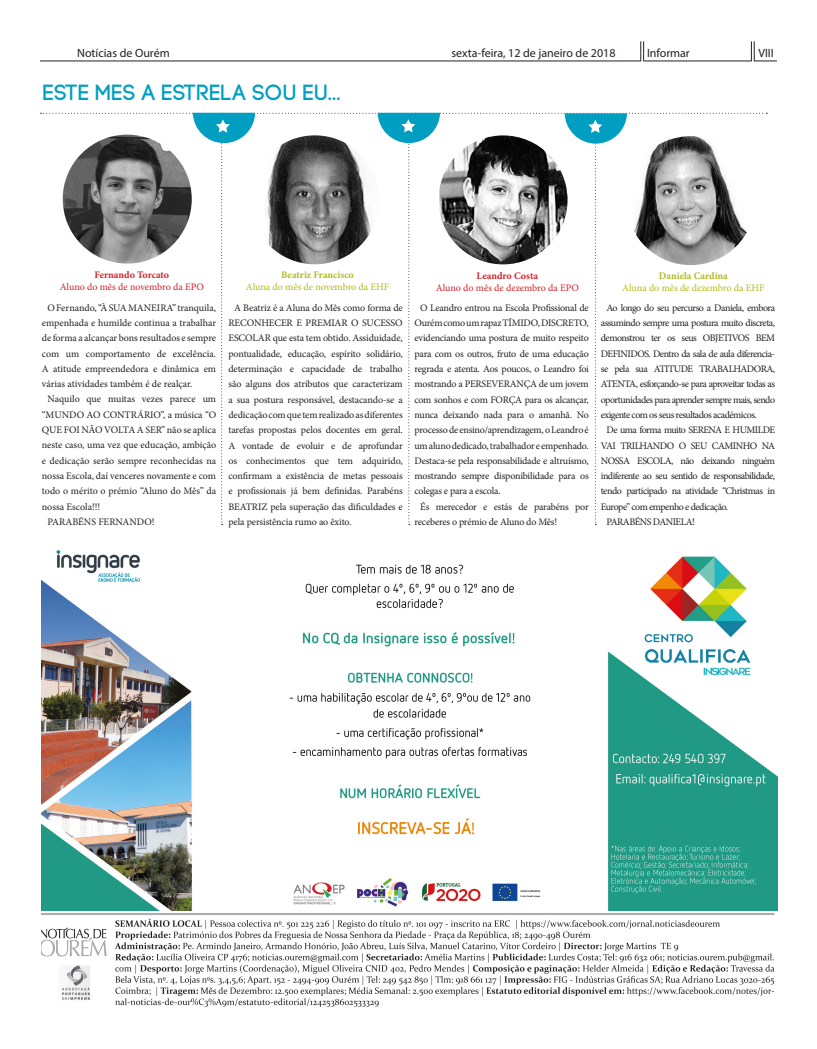
<style>
.page{position:relative;width:817px;height:1049px;background:#fff}
.page>*{position:absolute;margin:0;border:0;box-sizing:border-box;transform-origin:0 0}
.Titulo{font:22px "Code Pro Demo";color:#009fc1}
.t1{font:12px "Myriad Pro";color:#231f20}
.Corpo{font:10px/15.3px "Minion Pro";letter-spacing:-.02em;color:#231f20;text-align:justify}
.Corpo-2{font:10px "Minion Pro";color:#d1232a}
.Corpo-3{font:10px "Minion Pro";color:#b0bb1d}
.Corpo-4{font:700 10px "Minion Pro";color:#b0bb1d}
.Corpo-5{font:700 10px "Minion Pro";color:#d1232a}
.Corpo-6{font:10px "Minion Pro";color:#231f20}
.Corpo-7{font:10px "Minion Pro";letter-spacing:-.05em;color:#231f20}
</style>
<div class="page">
<hr style="left:643px;top:61px;width:108px;height:1px;background:#231f20">
<hr style="left:40px;top:61px;width:600px;height:1px;background:#231f20">
<svg style="left:751px;top:41px;width:25px;height:21px"></svg>
<svg style="left:640px;top:41px;width:4px;height:20px"></svg>
<img style="left:41px;top:550px;width:736px;height:361px">
<svg style="left:41px;top:113px;width:726px;height:412px"></svg>
<img style="left:42px;top:913px;width:733px;height:94px">
<p class="t1" style="left:77px;top:45px;width:94px">Notícias de Ourém</p>
<p class="t1" style="left:451px;top:45px;width:165px">sexta-feira, 12 de janeiro de 2018</p>
<p class="t1" style="left:647px;top:45px;width:44px">Informar</p>
<p class="t1" style="left:758px;top:45px;width:17px">VIII</p>
<p class="Titulo" style="left:43px;top:82px;width:299px">ESTE MES A ESTRELA SOU EU...</p>
<p class="Corpo-5" style="left:94px;top:268px;width:76px">Fernando Torcato</p>
<p class="Corpo-2" style="left:60px;top:280px;width:146px">Aluno do mês de novembro da EPO</p>
<p class="Corpo" style="left:42px;top:300px;width:176px;text-indent:6px">O Fernando, “À SUA MANEIRA” tranquila, empenhada e humilde continua a trabalhar de forma a alcançar bons resultados e sempre com um comportamento de excelência.<br>A atitude empreendedora e dinâmica em várias atividades também é de realçar.</p>
<p class="Corpo" style="left:42px;top:392px;width:176px;text-indent:6px">Naquilo que muitas vezes parece um “MUNDO AO CONTRÁRIO”, a música “O QUE FOI NÃO VOLTA A SER” não se aplica neste caso, uma vez que educação, ambição e dedicação serão sempre reconhecidas na nossa Escola, daí venceres novamente e com todo o mérito o prémio “Aluno do Mês” da nossa Escola!!!</p>
<p class="Corpo-6" style="left:47px;top:515px;width:109px">PARABÉNS FERNANDO!</p>
<p class="Corpo-4" style="left:281px;top:267px;width:74px">Beatriz Francisco</p>
<p class="Corpo-3" style="left:246px;top:280px;width:145px">Aluna do mês de novembro da EHF</p>
<p class="Corpo-5" style="left:476px;top:268px;width:63px">Leandro Costa</p>
<p class="Corpo-2" style="left:435px;top:281px;width:145px">Aluno do mês de dezembro da EPO</p>
<p class="Corpo-4" style="left:658px;top:268px;width:71px">Daniela Cardina</p>
<p class="Corpo-3" style="left:622px;top:281px;width:144px">Aluna do mês de dezembro da EHF</p>
<p class="Corpo" style="left:228px;top:300px;width:176px;text-indent:6px">A Beatriz é a Aluna do Mês como forma de RECONHECER E PREMIAR O SUCESSO ESCOLAR que esta tem obtido. Assiduidade, pontualidade, educação, espírito solidário, determinação e capacidade de trabalho são alguns dos atributos que caracterizam a sua postura responsável, destacando-se a dedicação com que tem realizado as diferentes tarefas propostas pelos docentes em geral.<br>A vontade de evoluir e de aprofundar os conhecimentos que tem adquirido, confirmam a existência de metas pessoais e profissionais já bem definidas. Parabéns BEATRIZ pela superação das dificuldades e pela persistência rumo ao êxito.</p>
<p class="Corpo" style="left:600px;top:300px;width:176px;text-indent:6px">Ao longo do seu percurso a Daniela, embora assumindo sempre uma postura muito discreta, demonstrou ter os seus OBJETIVOS BEM DEFINIDOS. Dentro da sala de aula diferencia&shy;se pela sua ATITUDE TRABALHADORA, ATENTA, esforçando-se para aproveitar todas as oportunidades para aprender sempre mais, sendo exigente com os seus resultados académicos.</p>
<p class="Corpo" style="left:414px;top:300px;width:176px;text-indent:6px">O Leandro entrou na Escola Profissional de Ourém como um rapaz TÍMIDO, DISCRETO, evidenciando uma postura de muito respeito para com os outros, fruto de uma educação regrada e atenta. Aos poucos, o Leandro foi mostrando a PERSEVERANÇA de um jovem com sonhos e com FORÇA para os alcançar, nunca deixando nada para o amanhã. No processo de ensino/aprendizagem, o Leandro é um aluno dedicado, trabalhador e empenhado.<br>Destaca-se pela responsabilidade e altruísmo, mostrando sempre disponibilidade para os colegas e para a escola.</p>
<p class="Corpo" style="left:414px;top:499px;width:176px;text-indent:6px">És merecedor e estás de parabéns por receberes o prémio de Aluno do Mês!</p>
<p class="Corpo" style="left:600px;top:422px;width:176px;text-indent:6px">De uma forma muito SERENA E HUMILDE VAI TRILHANDO O SEU CAMINHO NA NOSSA ESCOLA, não deixando ninguém indiferente ao seu sentido de responsabilidade, tendo participado na atividade “Christmas in Europe” com empenho e dedicação.</p>
<p class="Corpo-7" style="left:606px;top:515px;width:90px">PARABÉNS DANIELA!</p>
</div>
